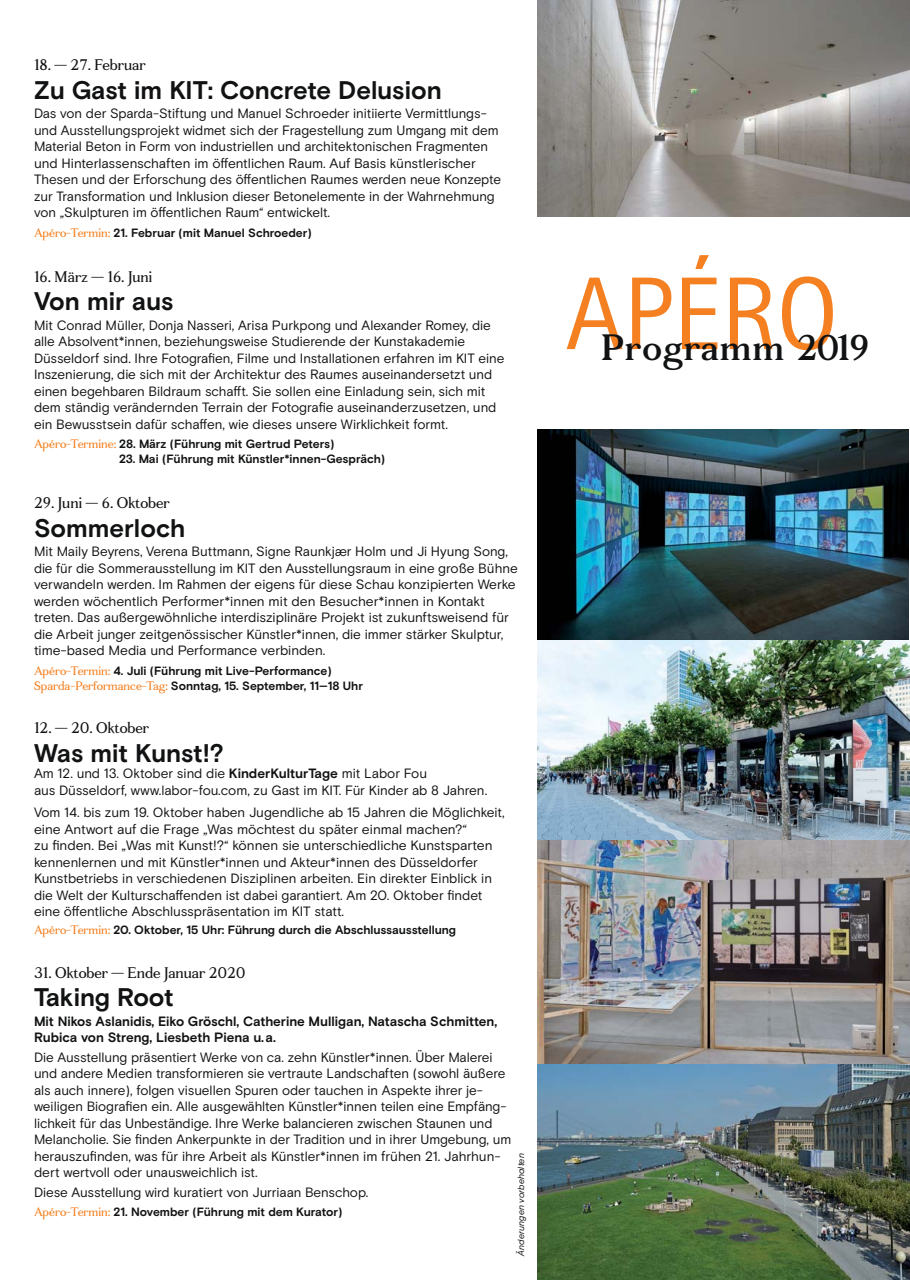
<style>
.page{position:relative;width:910px;height:1280px;background:#fff}
.page>*{position:absolute;margin:0;border:0;box-sizing:border-box;transform-origin:0 0}
.t1{font:600 35.85px "Fortescue";letter-spacing:.025em;color:#111213}
.t2{font:700 25.5px "Basis Grotesque";letter-spacing:-.005em;color:#111213}
.t3{font:15px "Fortescue";color:#111213}
.t4{font:13.5px/16.5px "Basis Grotesque";letter-spacing:-.005em;color:#111213}
.t5{font:700 13.5px/16.5px "Basis Grotesque";color:#111213}
.t6{font:700 12px/15px "Basis Grotesque";color:#111213}
.t7{font:italic 9px "Basis Grotesque";color:#111213}
.s1{font-family:"Fortescue";font-weight:400;color:#f58021}
.s2{font-weight:700}
.s3{font-size:34.8px}
</style>
<div class="page">
<img style="left:538px;top:429px;width:372px;height:411px">
<img style="left:538px;top:840px;width:372px;height:440px">
<svg style="left:567px;top:255px;width:266px;height:95px"></svg>
<img style="left:538px;top:0;width:372px;height:217px">
<p class="t3" style="left:34px;top:59px;width:113px">18. — 27. Februar</p>
<h2 class="t2" style="left:34px;top:80px;width:409px">Zu Gast im KIT: Concrete Delusion</h2>
<p class="t4" style="left:34px;top:107px;width:469px">Das von der Sparda-Stiftung und Manuel Schroeder initiierte Vermittlungs&shy;und Ausstellungsprojekt widmet sich der Fragestellung zum Umgang mit dem Material Beton in Form von industriellen und architektonischen Fragmenten und Hinterlassenschaften im öffentlichen Raum. Auf Basis künstlerischer Thesen und der Erforschung des öffentlichen Raumes werden neue Konzepte zur Transformation und Inklusion dieser Betonelemente in der Wahrnehmung von „Skulpturen im öffentlichen Raum“ entwickelt.</p>
<p class="t6" style="left:34px;top:226px;width:279px"><span class="s1">Apéro-Termin:</span> 21. Februar (mit Manuel Schroeder)</p>
<p class="t3" style="left:34px;top:270px;width:120px">16. März — 16. Juni</p>
<h2 class="t2" style="left:34px;top:292px;width:141px">Von mir aus</h2>
<p class="t4" style="left:34px;top:318px;width:472px">Mit Conrad Müller, Donja Nasseri, Arisa Purkpong und Alexander Romey, die alle Absolvent*innen, beziehungsweise Studierende der Kunstakademie Düsseldorf sind. Ihre Fotografien, Filme und Installationen erfahren im KIT eine Inszenierung, die sich mit der Architektur des Raumes auseinandersetzt und einen begehbaren Bildraum schafft. Sie sollen eine Einladung sein, sich mit dem ständig verändernden Terrain der Fotografie auseinanderzusetzen, und ein Bewusstsein dafür schaffen, wie dieses unsere Wirklichkeit formt.</p>
<p class="t6" style="left:34px;top:438px;width:302px"><span class="s1">Apéro-Termine:</span> 28. März (Führung mit Gertrud Peters)</p>
<p class="t6" style="left:119px;top:453px;width:267px">23. Mai (Führung mit Künstler*innen-Gespräch)</p>
<p class="t3" style="left:34px;top:497px;width:137px">29. Juni — 6. Oktober</p>
<h2 class="t2" style="left:34px;top:518px;width:153px">Sommerloch</h2>
<p class="t4" style="left:34px;top:545px;width:485px">Mit Maily Beyrens, Verena Buttmann, Signe Raunkjær Holm und Ji Hyung Song, die für die Sommerausstellung im KIT den Ausstellungsraum in eine große Bühne verwandeln werden. Im Rahmen der eigens für diese Schau konzipierten Werke werden wöchentlich Performer*innen mit den Besucher*innen in Kontakt treten. Das außergewöhnliche interdisziplinäre Projekt ist zukunftsweisend für die Arbeit junger zeitgenössischer Künstler*innen, die immer stärker Skulptur, time-based Media und Performance verbinden.</p>
<p class="t6" style="left:34px;top:664px;width:331px"><span class="s1">Apéro-Termin:</span> 4. Juli (Führung mit Live-Performance)<br><span class="s1">Sparda-Performance-Tag:</span> Sonntag, 15. September, 11–18 Uhr</p>
<p class="t3" style="left:34px;top:722px;width:116px">12. — 20. Oktober</p>
<h2 class="t2" style="left:34px;top:743px;width:191px">Was mit Kunst!?</h2>
<p class="t4" style="left:34px;top:767px;width:455px">Am 12. und 13. Oktober sind die <span class="s2">KinderKulturTage</span> mit Labor Fou<br>aus Düsseldorf, www.labor-fou.com, zu Gast im KIT. Für Kinder ab 8 Jahren.</p>
<p class="t4" style="left:34px;top:806px;width:472px">Vom 14. bis zum 19. Oktober haben Jugendliche ab 15 Jahren die Möglichkeit, eine Antwort auf die Frage „Was möchtest du später einmal machen?“<br>zu finden. Bei „Was mit Kunst!?“ können sie unterschiedliche Kunstsparten kennenlernen und mit Künstler*innen und Akteur*innen des Düsseldorfer Kunstbetriebs in verschiedenen Disziplinen arbeiten. Ein direkter Einblick in die Welt der Kulturschaffenden ist dabei garantiert. Am 20. Oktober findet eine öffentliche Abschlusspräsentation im KIT statt.</p>
<p class="t6" style="left:34px;top:924px;width:423px"><span class="s1">Apéro-Termin:</span> 20. Oktober, 15 Uhr: Führung durch die Abschlussausstellung</p>
<p class="t3" style="left:34px;top:966px;width:213px">31. Oktober — Ende Januar 2020</p>
<h2 class="t2" style="left:34px;top:988px;width:141px">Taking Root</h2>
<p class="t5" style="left:34px;top:1014px;width:465px">Mit Nikos Aslanidis, Eiko Gröschl, Catherine Mulligan, Natascha Schmitten,<br>Rubica von Streng, Liesbeth Piena u.a.</p>
<p class="t4" style="left:34px;top:1050px;width:479px">Die Ausstellung präsentiert Werke von ca. zehn Künstler*innen. Über Malerei und andere Medien transformieren sie vertraute Landschaften (sowohl äußere als auch innere), folgen visuellen Spuren oder tauchen in Aspekte ihrer je&shy;weiligen Biografien ein. Alle ausgewählten Künstler*innen teilen eine Empfäng&shy;lichkeit für das Unbeständige. Ihre Werke balancieren zwischen Staunen und Melancholie. Sie finden Ankerpunkte in der Tradition und in ihrer Umgebung, um herauszufinden, was für ihre Arbeit als Künstler*innen im frühen 21. Jahrhun&shy;dert wertvoll oder unausweichlich ist.</p>
<p class="t4" style="left:34px;top:1185px;width:336px">Diese Ausstellung wird kuratiert von Jurriaan Benschop.</p>
<p class="t6" style="left:34px;top:1206px;width:310px"><span class="s1">Apéro-Termin:</span> 21. November (Führung mit dem Kurator)</p>
<p class="t7" style="left:518px;top:1255px;width:104px;rotate:-90deg">Änderungen vorbehalten</p>
<h1 class="t1" style="left:601px;top:327px;width:270px">Programm <span class="s3">2019</span></h1>
</div>
